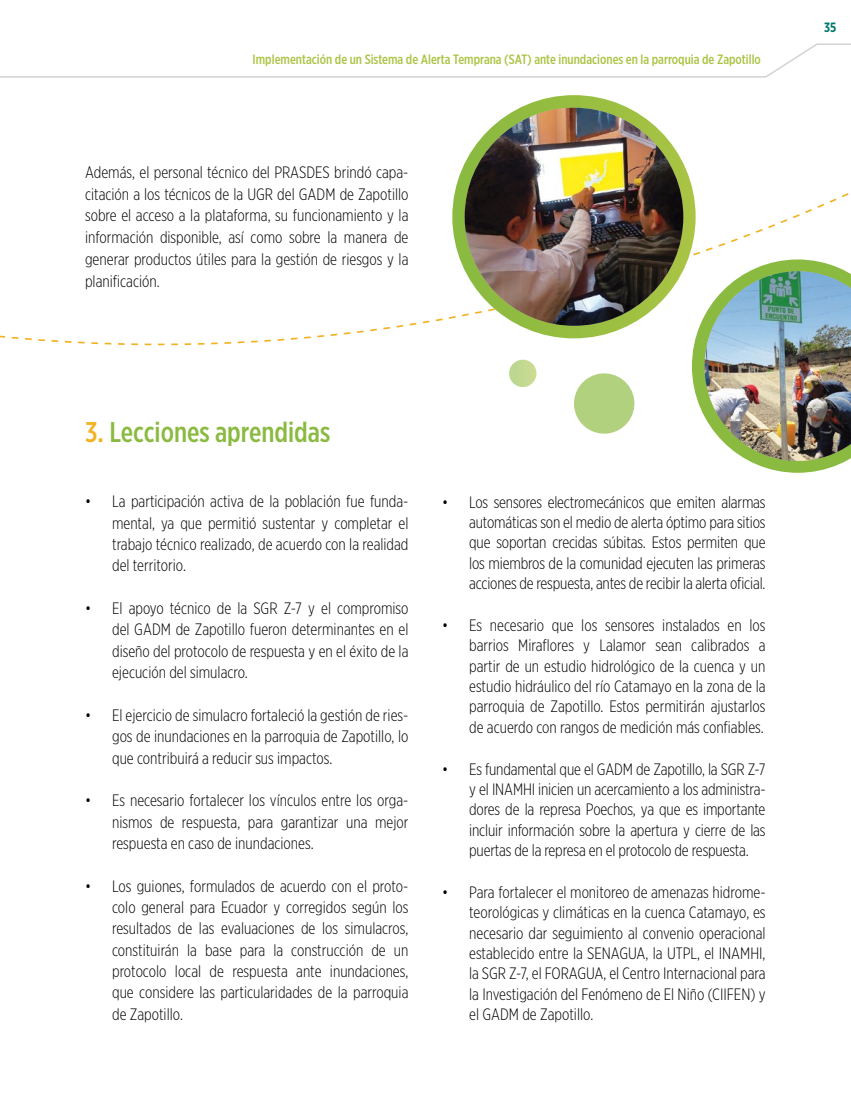
<style>
.page{position:relative;width:851px;height:1106px;background:#fff}
.page>*{position:absolute;margin:0;border:0;box-sizing:border-box;transform-origin:0 0}
.t1{font:500 28.5px "Gotham X Narrow";color:#8aba3f}
.t2{font:300 16.5px/20.4px "Gotham X Narrow";color:#000;text-align:justify}
.t3{font:500 13.5px "Gotham X Narrow";color:#abc444}
.t4{font:700 13.5px "Gotham X Narrow";color:#007b6f}
.s1{color:#f2b221}
</style>
<div class="page">
<svg style="left:0;top:43px;width:850px;height:35px"></svg>
<svg style="left:0;top:95px;width:849px;height:292px"></svg>
<svg style="left:691px;top:259px;width:158px;height:214px"></svg>
<img style="left:704px;top:271px;width:146px;height:190px">
<svg style="left:572px;top:371px;width:64px;height:63px"></svg>
<div style="left:509px;top:360px;width:27px;height:27px;background:#c2d991;border-radius:50%"></div>
<svg style="left:452px;top:95px;width:243px;height:243px;background:#98bd42"></svg>
<img style="left:464px;top:108px;width:219px;height:218px;border-radius:109px">
<p class="t3" style="left:252px;top:51px;width:509px">Implementación de un Sistema de Alerta Temprana (SAT) ante inundaciones en la parroquia de Zapotillo</p>
<p class="t2" style="left:85px;top:161px;width:325px;line-height:21.8px">Además, el personal técnico del PRASDES brindó capa&shy;citación a los técnicos de la UGR del GADM de Zapotillo sobre el acceso a la plataforma, su funcionamiento y la información disponible, así como sobre la manera de generar productos útiles para la gestión de riesgos y la planificación.</p>
<h1 class="t1" style="left:85px;top:415px;width:246px"><span class="s1">3.</span> Lecciones aprendidas</h1>
<p class="t2" style="left:112px;top:490px;width:298px;line-height:21.3px;text-indent:-27px">• La participación activa de la población fue funda&shy;mental, ya que permitió sustentar y completar el trabajo técnico realizado, de acuerdo con la realidad del territorio.</p>
<p class="t2" style="left:112px;top:597px;width:298px;line-height:21.3px;text-indent:-27px">• El apoyo técnico de la SGR Z-7 y el compromiso del GADM de Zapotillo fueron determinantes en el diseño del protocolo de respuesta y en el éxito de la ejecución del simulacro.</p>
<p class="t2" style="left:112px;top:704px;width:298px;line-height:21.3px;text-indent:-27px">• El ejercicio de simulacro fortaleció la gestión de ries&shy;gos de inundaciones en la parroquia de Zapotillo, lo que contribuirá a reducir sus impactos.</p>
<p class="t2" style="left:112px;top:789px;width:298px;line-height:21.3px;text-indent:-27px">• Es necesario fortalecer los vínculos entre los orga&shy;nismos de respuesta, para garantizar una mejor respuesta en caso de inundaciones.</p>
<p class="t2" style="left:112px;top:874px;width:298px;line-height:21.3px;text-indent:-27px">• Los guiones, formulados de acuerdo con el proto&shy;colo general para Ecuador y corregidos según los resultados de las evaluaciones de los simulacros, constituirán la base para la construcción de un protocolo local de respuesta ante inundaciones, que considere las particularidades de la parroquia de Zapotillo.</p>
<p class="t2" style="left:469px;top:491px;width:298px;text-indent:-27px">• Los sensores electromecánicos que emiten alarmas automáticas son el medio de alerta óptimo para sitios que soportan crecidas súbitas. Estos permiten que los miembros de la comunidad ejecuten las primeras acciones de respuesta, antes de recibir la alerta oficial.</p>
<p class="t2" style="left:469px;top:614px;width:298px;text-indent:-27px">• Es necesario que los sensores instalados en los barrios Miraflores y Lalamor sean calibrados a partir de un estudio hidrológico de la cuenca y un estudio hidráulico del río Catamayo en la zona de la parroquia de Zapotillo. Estos permitirán ajustarlos de acuerdo con rangos de medición más confiables.</p>
<p class="t2" style="left:469px;top:758px;width:298px;text-indent:-27px">• Es fundamental que el GADM de Zapotillo, la SGR Z-7 y el INAMHI inicien un acercamiento a los administra&shy;dores de la represa Poechos, ya que es importante incluir información sobre la apertura y cierre de las puertas de la represa en el protocolo de respuesta.</p>
<p class="t2" style="left:469px;top:881px;width:298px;text-indent:-27px">• Para fortalecer el monitoreo de amenazas hidrome&shy;teorológicas y climáticas en la cuenca Catamayo, es necesario dar seguimiento al convenio operacional establecido entre la SENAGUA, la UTPL, el INAMHI, la SGR Z-7, el FORAGUA, el Centro Internacional para la Investigación del Fenómeno de El Niño (CIIFEN) y el GADM de Zapotillo.</p>
<p class="t4" style="left:824px;top:19px;width:14px">35</p>
</div>
